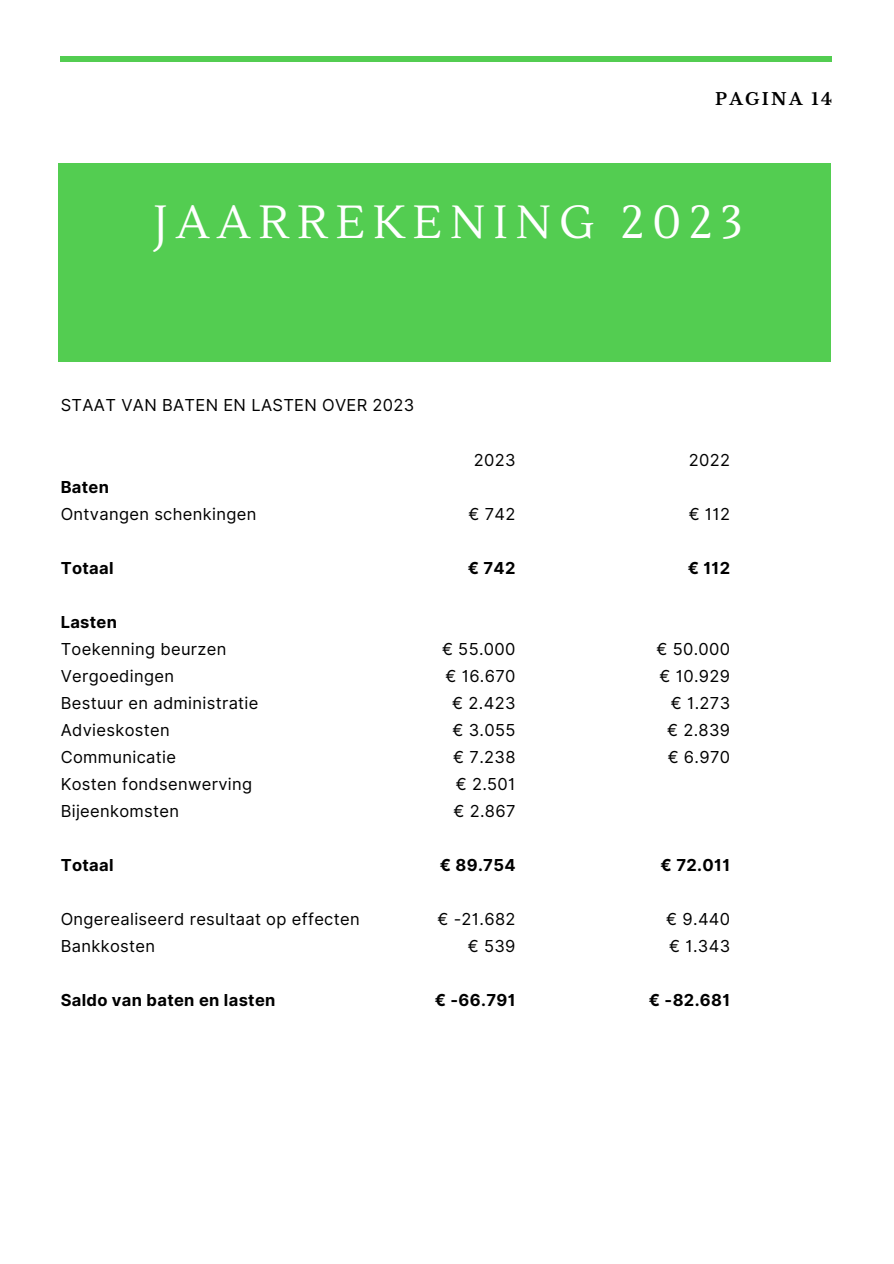
<style>
.page{position:relative;width:894px;height:1264px;background:#fff}
.page>*{position:absolute;margin:0;border:0;box-sizing:border-box;transform-origin:0 0}
.t1{font:46.35px "Lustria";letter-spacing:.17em;color:#fff}
.t2{font:16.5px "Inter";letter-spacing:.02em;color:#000}
.t3{font:700 16.5px "Inter";letter-spacing:.02em;color:#000}
.t4{font:700 16.5px "Libre Baskerville";letter-spacing:.14em;color:#000}
</style>
<div class="page">
<div style="left:58px;top:163px;width:773px;height:198px;background:#53cd51"></div>
<hr style="left:61px;top:57px;width:770px;height:4px;background:#53cd51">
<p class="t4" style="left:715px;top:89px;width:118px">PAGINA 14</p>
<p class="t1" style="left:154px;top:193px;width:590px">JAARREKENING 2023</p>
<h4 class="t2" style="left:61px;top:395px;width:355px">STAAT VAN BATEN EN LASTEN OVER 2023</h4>
<p class="t3" style="left:61px;top:477px;width:50px">Baten</p>
<h1 class="t2" style="left:61px;top:504px;width:197px">Ontvangen schenkingen</h1>
<h3 class="t3" style="left:61px;top:558px;width:54px">Totaal</h3>
<p class="t3" style="left:61px;top:612px;width:58px">Lasten</p>
<p class="t2" style="left:61px;top:639px;width:167px">Toekenning beurzen</p>
<p class="t2" style="left:61px;top:666px;width:115px">Vergoedingen</p>
<h4 class="t2" style="left:61px;top:693px;width:199px">Bestuur en administratie</h4>
<p class="t2" style="left:61px;top:720px;width:110px">Advieskosten</p>
<p class="t2" style="left:61px;top:747px;width:117px">Communicatie</p>
<p class="t2" style="left:61px;top:774px;width:193px">Kosten fondsenwerving</p>
<p class="t2" style="left:61px;top:801px;width:120px">Bijeenkomsten</p>
<p class="t3" style="left:61px;top:855px;width:54px">Totaal</p>
<p class="t2" style="left:61px;top:909px;width:300px">Ongerealiseerd resultaat op effecten</p>
<p class="t2" style="left:61px;top:936px;width:96px">Bankkosten</p>
<p class="t3" style="left:61px;top:990px;width:216px">Saldo van baten en lasten</p>
<h4 class="t2" style="left:473px;top:450px;width:43px">2023</h4>
<p class="t2" style="left:468px;top:504px;width:48px">€ 742</p>
<p class="t3" style="left:467px;top:558px;width:49px">€ 742</p>
<h4 class="t2" style="left:442px;top:639px;width:75px">€ 55.000</h4>
<p class="t2" style="left:445px;top:666px;width:72px">€ 16.670</p>
<h4 class="t2" style="left:452px;top:693px;width:65px">€ 2.423</h4>
<p class="t2" style="left:452px;top:720px;width:64px">€ 3.055</p>
<p class="t2" style="left:453px;top:747px;width:64px">€ 7.238</p>
<p class="t2" style="left:455px;top:774px;width:61px">€ 2.501</p>
<p class="t2" style="left:453px;top:801px;width:63px">€ 2.867</p>
<p class="t3" style="left:439px;top:855px;width:77px">€ 89.754</p>
<p class="t2" style="left:437px;top:909px;width:80px">€ -21.682</p>
<p class="t2" style="left:467px;top:936px;width:49px">€ 539</p>
<p class="t3" style="left:434px;top:990px;width:82px">€ -66.791</p>
<p class="t2" style="left:688px;top:450px;width:43px">2022</p>
<p class="t2" style="left:688px;top:504px;width:43px">€ 112</p>
<h4 class="t3" style="left:687px;top:558px;width:44px">€ 112</h4>
<p class="t2" style="left:656px;top:639px;width:75px">€ 50.000</p>
<h4 class="t2" style="left:659px;top:666px;width:72px">€ 10.929</h4>
<p class="t2" style="left:670px;top:693px;width:61px">€ 1.273</p>
<p class="t2" style="left:667px;top:720px;width:65px">€ 2.839</p>
<p class="t2" style="left:667px;top:747px;width:64px">€ 6.970</p>
<p class="t3" style="left:660px;top:855px;width:71px">€ 72.011</p>
<p class="t2" style="left:666px;top:909px;width:65px">€ 9.440</p>
<p class="t2" style="left:669px;top:936px;width:62px">€ 1.343</p>
<h4 class="t3" style="left:648px;top:990px;width:83px">€ -82.681</h4>
</div>
